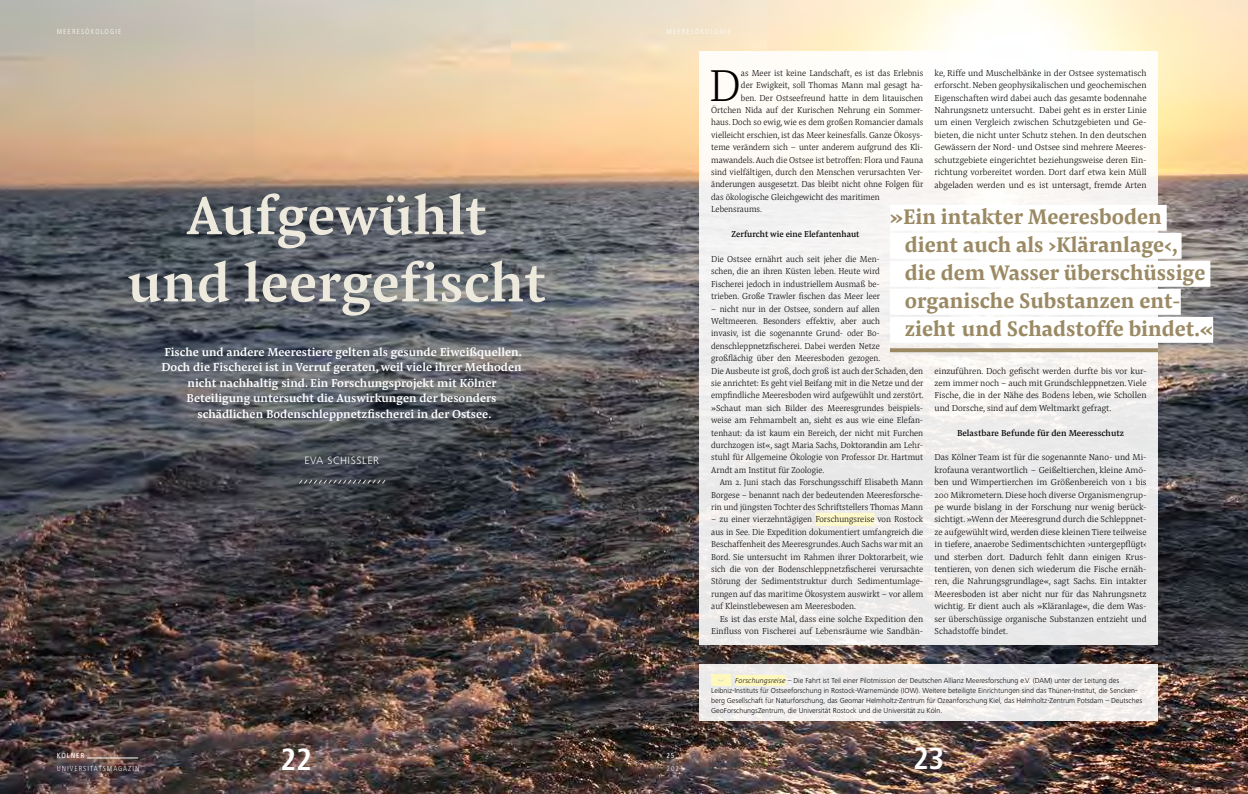
<style>
.page{position:relative;width:1248px;height:794px;background:#fff}
.page>*{position:absolute;margin:0;border:0;box-sizing:border-box;transform-origin:0 0}
.t1{font:500 56px/67.2px "Pensum Pro";color:#ede9dd;text-align:center}
.t2{font:300 46.6px "Pensum Pro";color:#000;scale:.96 1}
.t3{font:700 condensed 32px "Frutiger Next LTW1 G";color:#fff}
.t4{font:700 22px/28px "Pensum Pro";color:#9a8963;scale:.96 1}
.t5{font:500 12px/15.6px "Pensum Pro";color:#fff;text-align:center}
.t6{font:300 11px "Frutiger Next LTW1 G";letter-spacing:.05em;color:#fff}
.t7{font:300 9px/12.4px "Pensum Pro";color:#000;text-align:justify;scale:.96 1}
.t8{font:300 9px/12.4px "Pensum Pro";color:#000;text-align:justify}
.t9{font:9px "Pensum Pro";color:#000}
.t10{font:9px "Pensum Pro";color:#000;scale:.96 1}
.t11{font:300 condensed 7.6px "Frutiger Next LTW1 G";letter-spacing:.14em;color:#fff}
.t12{font:500 condensed 7.6px "Frutiger Next LTW1 G";letter-spacing:.11em;color:#fff}
.t13{font:300 7.5px/9.9px "Frutiger Next LTW1 G";color:#000}
.s1{font-style:italic}
</style>
<div class="page">
<img style="left:0;top:0;width:1247px;height:794px">
<hr style="left:87px;top:758px;width:51px;height:1px;background:#fff">
<div style="left:699px;top:51px;width:458px;height:593px;background:linear-gradient(to right,#f3f2f0,#f3f2f1)"></div>
<div style="left:699px;top:664px;width:458px;height:57px;background:linear-gradient(to right,#efeded,#efeded)"></div>
<div style="left:815px;top:513px;width:59px;height:13px;background:#fffacb"></div>
<svg style="left:299px;top:479px;width:86px;height:5px"></svg>
<div style="left:735px;top:675px;width:50px;height:11px;background:#fff8bd"></div>
<div style="left:711px;top:675px;width:19px;height:11px;background:#fff8bd"></div>
<div style="left:889px;top:205px;width:277px;height:26px;background:#fff"></div>
<div style="left:889px;top:233px;width:292px;height:26px;background:#fff"></div>
<div style="left:889px;top:261px;width:321px;height:26px;background:#fff"></div>
<div style="left:889px;top:289px;width:291px;height:26px;background:#fff"></div>
<div style="left:889px;top:317px;width:323px;height:26px;background:#fff"></div>
<svg style="left:889px;top:348px;width:268px;height:4px"></svg>
<p class="t11" style="left:57px;top:27px;width:66px">MEERESÖKOLOGIE</p>
<p class="t11" style="left:666px;top:27px;width:66px">MEERESÖKOLOGIE</p>
<h1 class="t1" style="left:127px;top:181px;width:420px">Aufgewühlt<br>und leergefischt</h1>
<p class="t5" style="left:161px;top:343px;width:362px">Fische und andere Meerestiere gelten als gesunde Eiweißquellen.<br>Doch die Fischerei ist in Verruf geraten, weil viele ihrer Methoden nicht nachhaltig sind. Ein Forschungsprojekt mit Kölner Beteiligung untersucht die Auswirkungen der besonders schädlichen Bodenschleppnetzfischerei in der Ostsee.</p>
<p class="t6" style="left:304px;top:454px;width:76px">EVA SCHISSLER</p>
<p class="t12" style="left:57px;top:751px;width:29px">KÖLNER</p>
<p class="t11" style="left:57px;top:763px;width:84px">UNIVERSITÄTSMAGAZIN</p>
<h3 class="t3" style="left:281px;top:741px;width:33px">22</h3>
<p class="t12" style="left:666px;top:751px;width:10px">25</p>
<p class="t11" style="left:666px;top:763px;width:18px">2021</p>
<h2 class="t2" style="left:709px;top:52px;width:35px">D</h2>
<p class="t7" style="left:741px;top:67px;width:191px">as Meer ist keine Landschaft, es ist das Erlebnis</p>
<p class="t8" style="left:934px;top:67px;width:213px">ke, Riffe und Muschelbänke in der Ostsee systematisch erforscht. Neben geophysikalischen und geochemischen Eigenschaften wird dabei auch das gesamte bodennahe Nahrungsnetz untersucht. Dabei geht es in erster Linie um einen Vergleich zwischen Schutzgebieten und Ge&shy;bieten, die nicht unter Schutz stehen. In den deutschen Gewässern der Nord- und Ostsee sind mehrere Meeres&shy;schutzgebiete eingerichtet beziehungsweise deren Ein&shy;richtung vorbereitet worden. Dort darf etwa kein Müll abgeladen werden und es ist untersagt, fremde Arten</p>
<p class="t7" style="left:741px;top:79px;width:191px">der Ewigkeit, soll Thomas Mann mal gesagt ha-</p>
<p class="t7" style="left:741px;top:91px;width:191px">ben. Der Ostseefreund hatte in dem litauischen</p>
<p class="t7" style="left:711px;top:104px;width:222px">Örtchen Nida auf der Kurischen Nehrung ein Sommer-</p>
<p class="t7" style="left:711px;top:116px;width:222px">haus. Doch so ewig, wie es dem großen Romancier damals</p>
<p class="t7" style="left:711px;top:129px;width:222px">vielleicht erschien, ist das Meer keinesfalls. Ganze Ökosys-</p>
<p class="t7" style="left:711px;top:141px;width:222px">teme verändern sich – unter anderem aufgrund des Kli-</p>
<p class="t7" style="left:711px;top:153px;width:222px">mawandels. Auch die Ostsee ist betroffen: Flora und Fauna</p>
<p class="t7" style="left:711px;top:166px;width:222px">sind vielfältigen, durch den Menschen verursachten Ver-</p>
<p class="t7" style="left:711px;top:178px;width:222px">änderungen ausgesetzt. Das bleibt nicht ohne Folgen für</p>
<p class="t7" style="left:711px;top:191px;width:177px">das ökologische Gleichgewicht des maritimen</p>
<p class="t7" style="left:711px;top:203px;width:54px">Lebensraums.</p>
<p class="t10" style="left:731px;top:228px;width:135px">Zerfurcht wie eine Elefantenhaut</p>
<p class="t7" style="left:711px;top:253px;width:177px">Die Ostsee ernährt auch seit jeher die Men&shy;schen, die an ihren Küsten leben. Heute wird Fischerei jedoch in industriellem Ausmaß be&shy;trieben. Große Trawler fischen das Meer leer</p>
<p class="t7" style="left:711px;top:302px;width:223px;text-align:left">– nicht nur in der Ostsee, sondern auf allen Weltmeeren. Besonders effektiv, aber auch<br>invasiv, ist die sogenannte Grund- oder Bo&shy;denschleppnetzfischerei. Dabei werden Netze großflächig über den Meeresboden gezogen.<br>Die Ausbeute ist groß, doch groß ist auch der Schaden, den sie anrichtet: Es geht viel Beifang mit in die Netze und der empfindliche Meeresboden wird aufgewühlt und zerstört. »Schaut man sich Bilder des Meeresgrundes beispiels&shy;weise am Fehmarnbelt an, sieht es aus wie eine Elefan&shy;tenhaut: da ist kaum ein Bereich, der nicht mit Furchen durchzogen ist«, sagt Maria Sachs, Doktorandin am Lehr&shy;stuhl für Allgemeine Ökologie von Professor Dr. Hartmut Arndt am Institut für Zoologie.</p>
<p class="t7" style="left:711px;top:476px;width:222px;text-indent:9px">Am 2. Juni stach das Forschungsschiff Elisabeth Mann Borgese – benannt nach der bedeutenden Meeresforsche&shy;rin und jüngsten Tochter des Schriftstellers Thomas Mann</p>
<p class="t7" style="left:711px;top:513px;width:222px">– zu einer vierzehntägigen Forschungsreise von Rostock aus in See. Die Expedition dokumentiert umfangreich die Beschaffenheit des Meeresgrundes. Auch Sachs war mit an Bord. Sie untersucht im Rahmen ihrer Doktorarbeit, wie sich die von der Bodenschleppnetzfischerei verursachte Störung der Sedimentstruktur durch Sedimentumlage&shy;rungen auf das maritime Ökosystem auswirkt – vor allem auf Kleinstlebewesen am Meeresboden.</p>
<p class="t8" style="left:711px;top:612px;width:213px;text-align:right">Es ist das erste Mal, dass eine solche Expedition den<br>Einfluss von Fischerei auf Lebensräume wie Sandbän-</p>
<h3 class="t4" style="left:904px;top:202px;width:322px;text-indent:-15px">»Ein intakter Meeresboden dient auch als ›Kläranlage‹, die dem Wasser überschüssige organische Substanzen ent&shy;zieht und Schadstoffe bindet.«</h3>
<p class="t8" style="left:934px;top:364px;width:213px">einzuführen. Doch gefischt werden durfte bis vor kur&shy;zem immer noch – auch mit Grundschleppnetzen. Viele Fische, die in der Nähe des Bodens leben, wie Schollen und Dorsche, sind auf dem Weltmarkt gefragt.</p>
<p class="t9" style="left:957px;top:426px;width:168px">Belastbare Befunde für den Meeresschutz</p>
<p class="t8" style="left:934px;top:451px;width:214px">Das Kölner Team ist für die sogenannte Nano- und Mi&shy;krofauna verantwortlich – Geißeltierchen, kleine Amö&shy;ben und Wimpertierchen im Größenbereich von 1 bis 200 Mikrometern. Diese hoch diverse Organismengrup&shy;pe wurde bislang in der Forschung nur wenig berück&shy;sichtigt. »Wenn der Meeresgrund durch die Schleppnet&shy;ze aufgewühlt wird, werden diese kleinen Tiere teilweise in tiefere, anaerobe Sedimentschichten ›untergepflügt‹ und sterben dort. Dadurch fehlt dann einigen Krus&shy;tentieren, von denen sich wiederum die Fische ernäh&shy;ren, die Nahrungsgrundlage«, sagt Sachs. Ein intakter Meeresboden ist aber nicht nur für das Nahrungsnetz wichtig. Er dient auch als »Kläranlage«, die dem Was&shy;ser überschüssige organische Substanzen entzieht und Schadstoffe bindet.</p>
<p class="t13" style="left:711px;top:675px;width:432px;text-indent:24px"><span class="s1">Forschungsreise</span> – Die Fahrt ist Teil einer Pilotmission der Deutschen Allianz Meeresforschung e.V. (DAM) unter der Leitung des Leibniz-Instituts für Ostseeforschung in Rostock-Warnemünde (IOW). Weitere beteiligte Einrichtungen sind das Thünen-Institut, die Sencken&shy;berg Gesellschaft für Naturforschung, das Geomar Helmholtz-Zentrum für Ozeanforschung Kiel, das Helmholtz-Zentrum Potsdam – Deutsches GeoForschungsZentrum, die Universität Rostock und die Universität zu Köln.</p>
<h3 class="t3" style="left:913px;top:740px;width:33px">23</h3>
</div>
